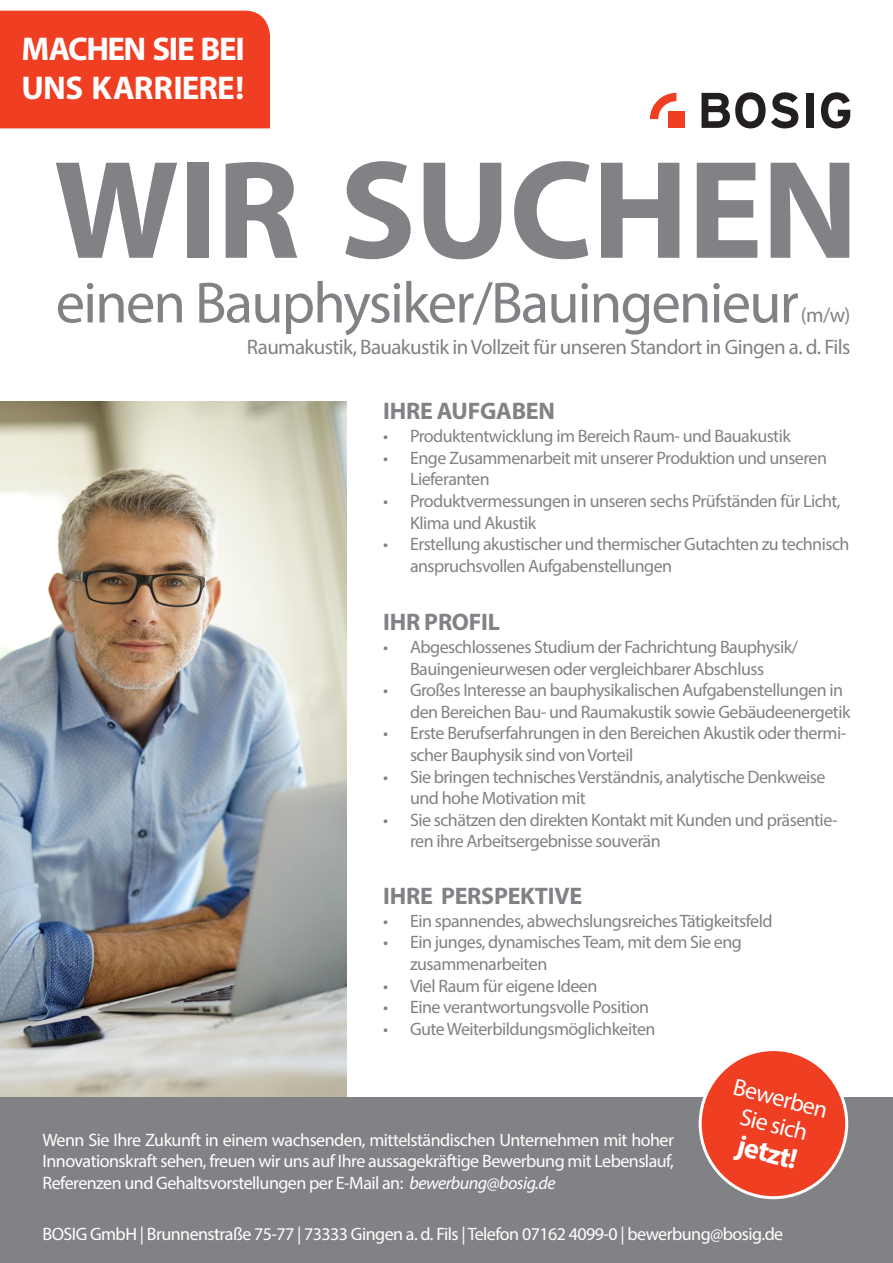
<style>
.page{position:relative;width:893px;height:1263px;background:#fff}
.page>*{position:absolute;margin:0;border:0;box-sizing:border-box;transform-origin:0 0}
.t1{font:700 141px "Myriad Pro";letter-spacing:-.01em;color:#808285}
.t2{font:58.5px "Myriad Pro";letter-spacing:-.03em;color:#808285}
.t3{font:700 33px/39.6px "Myriad Pro";letter-spacing:-.03em;color:#fff}
.t4{font:700 28.5px "Myriad Pro";color:#fff}
.t5{font:700 24px "Myriad Pro";letter-spacing:-.01em;color:#808285}
.t6{font:24px/27px "Myriad Pro";color:#fff;text-align:center}
.t7{font:21px/31.5px "Myriad Pro";letter-spacing:-.03em;color:#808285;text-align:right}
.t8{font:18px/21.6px "Myriad Pro";letter-spacing:-.03em;color:#808285}
.t9{font:18px/21.6px "Myriad Pro";letter-spacing:-.03em;color:#fff;text-align:justify}
.s1{font-style:italic}
</style>
<div class="page">
<img style="left:0;top:402px;width:347px;height:695px">
<div style="left:0;top:1097px;width:893px;height:166px;background:#808285"></div>
<div style="left:0;top:11px;width:270px;height:117px;background:#ef3e22"></div>
<svg style="left:650px;top:93px;width:26px;height:26px"></svg>
<div style="left:668px;top:111px;width:17px;height:17px;background:#ef3e22"></div>
<svg style="left:702px;top:92px;width:96px;height:36px"></svg>
<div style="left:806px;top:93px;width:7px;height:35px;background:#231f20"></div>
<svg style="left:821px;top:92px;width:29px;height:36px"></svg>
<div style="left:700px;top:1049px;width:147px;height:149px;background:#ef3e22;border-radius:50%"></div>
<div style="left:699px;top:1048px;width:149px;height:151px;border:3px solid #fff;border-radius:50%"></div>
<h3 class="t3" style="left:22px;top:28px;width:225px">MACHEN SIE BEI<br>UNS KARRIERE!</h3>
<h1 class="t1" style="left:54px;top:118px;width:806px">WIR SUCHEN</h1>
<h2 class="t2" style="left:56px;top:267px;width:745px">einen Bauphysiker/Bauingenieur</h2>
<p class="t7" style="left:247px;top:299px;width:605px">(m/w)<br>Raumakustik, Bauakustik in Vollzeit für unseren Standort in Gingen a. d. Fils</p>
<h3 class="t5" style="left:383px;top:395px;width:173px">IHRE AUFGABEN</h3>
<p class="t8" style="left:383px;top:425px;width:409px">• Produktentwicklung im Bereich Raum- und Bauakustik</p>
<p class="t8" style="left:410px;top:447px;width:418px;text-indent:-27px">• Enge Zusammenarbeit mit unserer Produktion und unseren<br>Lieferanten</p>
<p class="t8" style="left:410px;top:490px;width:432px;text-indent:-27px">• Produktvermessungen in unseren sechs Prüfständen für Licht,<br>Klima und Akustik</p>
<p class="t8" style="left:410px;top:533px;width:441px;text-indent:-27px">• Erstellung akustischer und thermischer Gutachten zu technisch anspruchsvollen Aufgabenstellungen</p>
<h3 class="t5" style="left:383px;top:606px;width:118px">IHR PROFIL</h3>
<p class="t8" style="left:383px;top:636px;width:416px;text-align:center">• Abgeschlossenes Studium der Fachrichtung Bauphysik/<br>Bauingenieurwesen oder vergleichbarer Abschluss</p>
<p class="t8" style="left:410px;top:679px;width:442px;text-indent:-27px">• Großes Interesse an bauphysikalischen Aufgabenstellungen in den Bereichen Bau- und Raumakustik sowie Gebäudeenergetik</p>
<p class="t8" style="left:410px;top:722px;width:438px;text-indent:-27px">• Erste Berufserfahrungen in den Bereichen Akustik oder thermi&shy;scher Bauphysik sind von Vorteil</p>
<p class="t8" style="left:410px;top:765px;width:417px;text-indent:-27px">• Sie bringen technisches Verständnis, analytische Denkweise und hohe Motivation mit</p>
<p class="t8" style="left:410px;top:809px;width:429px;text-indent:-27px">• Sie schätzen den direkten Kontakt mit Kunden und präsentie&shy;ren ihre Arbeitsergebnisse souverän</p>
<h3 class="t5" style="left:383px;top:880px;width:200px">IHRE PERSPEKTIVE</h3>
<p class="t8" style="left:383px;top:910px;width:391px">• Ein spannendes, abwechslungsreiches Tätigkeitsfeld</p>
<p class="t8" style="left:410px;top:931px;width:333px;text-indent:-27px">• Ein junges, dynamisches Team, mit dem Sie eng zusammenarbeiten</p>
<p class="t8" style="left:383px;top:974px;width:216px">• Viel Raum für eigene Ideen</p>
<p class="t8" style="left:383px;top:996px;width:268px">• Eine verantwortungsvolle Position</p>
<p class="t8" style="left:383px;top:1018px;width:274px">• Gute Weiterbildungsmöglichkeiten</p>
<p class="t9" style="left:43px;top:1128px;width:633px">Wenn Sie Ihre Zukunft in einem wachsenden, mittelständischen Unternehmen mit hoher Innovationskraft sehen, freuen wir uns auf Ihre aussagekräftige Bewerbung mit Lebenslauf, Referenzen und Gehaltsvorstellungen per E-Mail an: <span class="s1">bewerbung@bosig.de</span></p>
<h3 class="t6" style="left:737px;top:1073px;width:98px;rotate:14deg">Bewerben<br>Sie sich</h3>
<h3 class="t4" style="left:742px;top:1127px;width:62px;rotate:14deg">jetzt!</h3>
<p class="t9" style="left:43px;top:1223px;width:742px">BOSIG GmbH | Brunnenstraße 75-77 | 73333 Gingen a. d. Fils | Telefon 07162 4099-0 | bewerbung@bosig.de</p>
</div>
